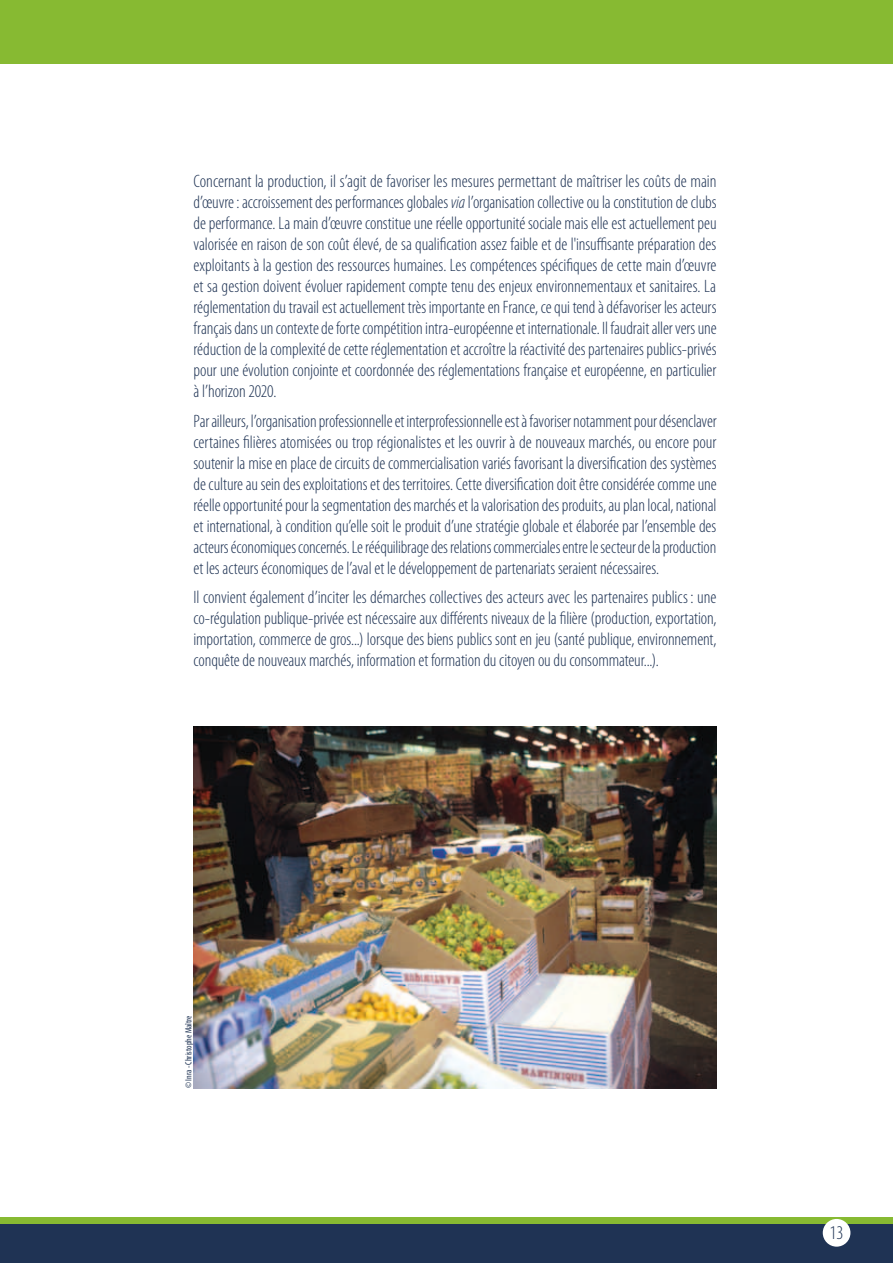
<style>
.page{position:relative;width:893px;height:1263px;background:#fff}
.page>*{position:absolute;margin:0;border:0;box-sizing:border-box;transform-origin:0 0}
.t1{font:300 condensed 19.5px "Myriad Pro";color:#1f3354}
.t2{font:300 condensed 18px/21px "Myriad Pro";letter-spacing:-.005em;color:#1f3354;text-align:justify}
.t3{font:condensed 9px "Myriad Pro";color:#1f3354}
.s1{font-style:italic}
</style>
<div class="page">
<div style="left:0;top:0;width:893px;height:63px;background:#87ba32"></div>
<div style="left:0;top:1220px;width:893px;height:43px;background:#1f3354"></div>
<div style="left:0;top:1217px;width:893px;height:6px;background:#87ba32"></div>
<div style="left:823px;top:1219px;width:27px;height:27px;background:#fff;border-radius:50%"></div>
<img style="left:193px;top:727px;width:523px;height:361px">
<p class="t2" style="left:193px;top:171px;width:525px">Concernant la production, il s’agit de favoriser les mesures permettant de maîtriser les coûts de main d’œuvre: accroissement des performances globales <span class="s1">via</span> l’organisation collective ou la constitution de clubs de performance. La main d’œuvre constitue une réelle opportunité sociale mais elle est actuellement peu valorisée en raison de son coût élevé, de sa qualification assez faible et de l'insuffisante préparation des exploitants à la gestion des ressources humaines. Les compétences spécifiques de cette main d’œuvre et sa gestion doivent évoluer rapidement compte tenu des enjeux environnementaux et sanitaires. La réglementation du travail est actuellement très importante en France, ce qui tend à défavoriser les acteurs français dans un contexte de forte compétition intra-européenne et internationale. Il faudrait aller vers une réduction de la complexité de cette réglementation et accroître la réactivité des partenaires publics-privés pour une évolution conjointe et coordonnée des réglementations française et européenne, en particulier à l’horizon 2020.</p>
<p class="t2" style="left:193px;top:411px;width:525px">Par ailleurs, l’organisation professionnelle et interprofessionnelle est à favoriser notamment pour désenclaver certaines filières atomisées ou trop régionalistes et les ouvrir à de nouveaux marchés, ou encore pour soutenir la mise en place de circuits de commercialisation variés favorisant la diversification des systèmes de culture au sein des exploitations et des territoires. Cette diversification doit être considérée comme une réelle opportunité pour la segmentation des marchés et la valorisation des produits, au plan local, national et international, à condition qu’elle soit le produit d’une stratégie globale et élaborée par l’ensemble des acteurs économiques concernés. Le rééquilibrage des relations commerciales entre le secteur de la production et les acteurs économiques de l’aval et le développement de partenariats seraient nécessaires.</p>
<p class="t2" style="left:193px;top:587px;width:525px">Il convient également d’inciter les démarches collectives des acteurs avec les partenaires publics : une co-régulation publique-privée est nécessaire aux différents niveaux de la filière (production, exportation, importation, commerce de gros...) lorsque des biens publics sont en jeu (santé publique, environnement, conquête de nouveaux marchés, information et formation du citoyen ou du consommateur...).</p>
<p class="t3" style="left:184px;top:1088px;width:74px;rotate:-90deg">©Inra - Christophe Maître</p>
<p class="t1" style="left:830px;top:1222px;width:16px">13</p>
</div>
